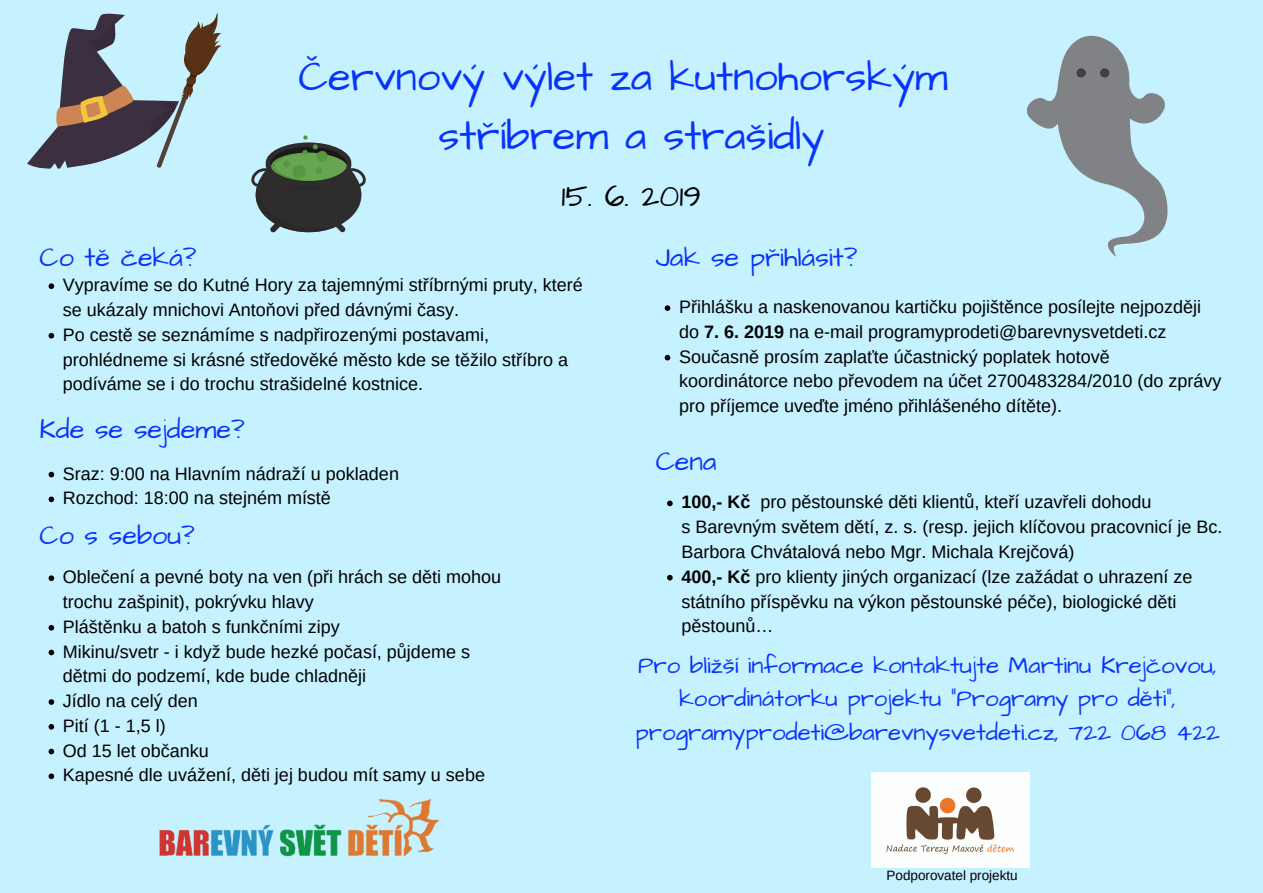
<style>
.page{position:relative;width:1263px;height:893px;background:#c6f1ff}
.page>*{position:absolute;margin:0;border:0;box-sizing:border-box;transform-origin:0 0}
.t1{font:42px/58.5px "Architects Daughter";color:#0834fa;text-align:center}
.t2{font:31.5px "Architects Daughter";color:#000}
.t3{font:27px "Architects Daughter";color:#0834fa}
.t4{font:24px/33.2px "Architects Daughter";color:#0834fa;text-align:center}
.t5{font:18px/24.8px "Arimo";color:#000}
.t6{font:13.5px "Arimo";color:#000}
.s1{font-weight:700}
</style>
<div class="page">
<svg style="left:665px;top:305px;width:5px;height:6px"></svg>
<svg style="left:665px;top:355px;width:5px;height:5px"></svg>
<svg style="left:667px;top:500px;width:6px;height:6px"></svg>
<svg style="left:667px;top:575px;width:6px;height:5px"></svg>
<svg style="left:49px;top:472px;width:5px;height:5px"></svg>
<svg style="left:49px;top:496px;width:5px;height:6px"></svg>
<svg style="left:49px;top:575px;width:5px;height:6px"></svg>
<svg style="left:49px;top:625px;width:5px;height:5px"></svg>
<svg style="left:49px;top:649px;width:5px;height:6px"></svg>
<svg style="left:49px;top:699px;width:5px;height:6px"></svg>
<svg style="left:49px;top:724px;width:5px;height:5px"></svg>
<svg style="left:49px;top:748px;width:5px;height:6px"></svg>
<svg style="left:49px;top:773px;width:5px;height:6px"></svg>
<img style="left:159px;top:799px;width:281px;height:58px">
<img style="left:872px;top:772px;width:157px;height:95px">
<svg style="left:49px;top:283px;width:5px;height:6px"></svg>
<svg style="left:49px;top:333px;width:5px;height:5px"></svg>
<svg style="left:1027px;top:35px;width:141px;height:222px"></svg>
<svg style="left:1099px;top:67px;width:11px;height:12px"></svg>
<svg style="left:1075px;top:67px;width:12px;height:12px"></svg>
<svg style="left:251px;top:135px;width:115px;height:97px"></svg>
<svg style="left:27px;top:12px;width:195px;height:157px"></svg>
<h1 class="t1" style="left:298px;top:49px;width:651px">Červnový výlet za kutnohorským stříbrem a strašidly</h1>
<h2 class="t2" style="left:561px;top:175px;width:141px">15. 6. 2019</h2>
<h3 class="t3" style="left:40px;top:239px;width:159px">Co tě čeká?</h3>
<p class="t5" style="left:63px;top:273px;width:521px">Vypravíme se do Kutné Hory za tajemnými stříbrnými pruty, které se ukázaly mnichovi Antoňovi před dávnými časy.<br>Po cestě se seznámíme s nadpřirozenými postavami, prohlédneme si krásné středověké město kde se těžilo stříbro a podíváme se i do trochu strašidelné kostnice.</p>
<h3 class="t3" style="left:40px;top:411px;width:207px">Kde se sejdeme?</h3>
<p class="t5" style="left:63px;top:461px;width:338px">Sraz: 9:00 na Hlavním nádraží u pokladen<br>Rozchod: 18:00 na stejném místě</p>
<h3 class="t3" style="left:40px;top:517px;width:157px">Co s sebou?</h3>
<p class="t5" style="left:63px;top:564px;width:440px">Oblečení a pevné boty na ven (při hrách se děti mohou trochu zašpinit), pokrývku hlavy<br>Pláštěnku a batoh s funkčními zipy<br>Mikinu/svetr - i když bude hezké počasí, půjdeme s dětmi do podzemí, kde bude chladněji<br>Jídlo na celý den<br>Pití (1 - 1,5 l)<br>Od 15 let občanku<br>Kapesné dle uvážení, děti jej budou mít samy u sebe</p>
<h3 class="t3" style="left:656px;top:239px;width:203px">Jak se přihlásit?</h3>
<p class="t5" style="left:679px;top:294px;width:544px">Přihlášku a naskenovanou kartičku pojištěnce posílejte nejpozději do <span class="s1">7. 6. 2019</span> na e-mail programyprodeti@barevnysvetdeti.cz Současně prosím zaplaťte účastnický poplatek hotově koordinátorce nebo převodem na účet 2700483284/2010 (do zprávy pro příjemce uveďte jméno přihlášeného dítěte).</p>
<h3 class="t3" style="left:656px;top:444px;width:62px">Cena</h3>
<p class="t5" style="left:681px;top:490px;width:542px"><span class="s1">100,- Kč</span> pro pěstounské děti klientů, kteří uzavřeli dohodu<br>s Barevným světem dětí, z. s. (resp. jejich klíčovou pracovnicí je Bc.<br>Barbora Chvátalová nebo Mgr. Michala Krejčová)<br><span class="s1">400,- Kč</span> pro klienty jiných organizací (lze zažádat o uhrazení ze státního příspěvku na výkon pěstounské péče), biologické děti pěstounů…</p>
<h3 class="t4" style="left:636px;top:649px;width:586px">Pro bližší informace kontaktujte Martinu Krejčovou, koordinátorku projektu "Programy pro děti", programyprodeti@barevnysvetdeti.cz, 722 068 422</h3>
<p class="t6" style="left:886px;top:867px;width:133px">Podporovatel projektu</p>
</div>
